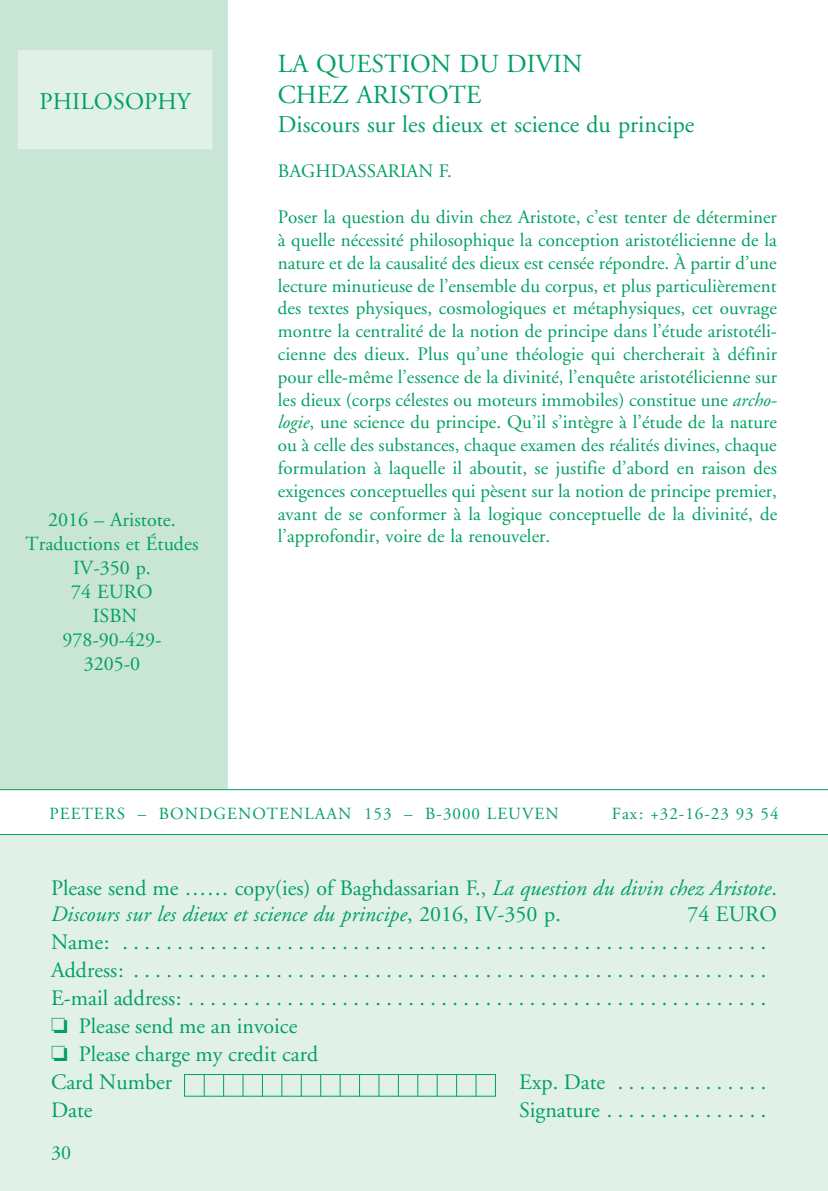
<style>
.page{position:relative;width:828px;height:1191px;background:#fff}
.page>*{position:absolute;margin:0;border:0;box-sizing:border-box;transform-origin:0 0}
.t1{font:26px/31.2px "Basis Garamond";color:#00a160}
.t2{font:24px "Basis Garamond";color:#00a160}
.t3{font:22px/28px "Basis Garamond";color:#00a160}
.t4{font:italic 22px/26.4px "Basis Garamond";color:#00a160}
.t5{font:20px/24px "Basis Garamond";color:#00a160;text-align:center}
.t6{font:19px/22.8px "Basis Garamond";color:#00a160;text-align:justify}
.t7{font:17px "Basis Garamond";letter-spacing:.06em;color:#00a160}
.s1{font-style:italic}
.s2{font-style:normal}
</style>
<div class="page">
<div style="left:0;top:835px;width:828px;height:356px;background:#e1f1e8"></div>
<div style="left:0;top:0;width:228px;height:789px;background:#c9e5d6"></div>
<hr style="left:0;top:834px;width:828px;height:1px;background:#00a160">
<hr style="left:0;top:789px;width:828px;height:1px;background:#00a160">
<div style="left:184px;top:1074px;width:312px;height:22px;border:1px solid #00a160"></div>
<svg style="left:204px;top:1074px;width:1px;height:22px"></svg>
<svg style="left:223px;top:1074px;width:1px;height:22px"></svg>
<svg style="left:243px;top:1074px;width:1px;height:22px"></svg>
<svg style="left:262px;top:1074px;width:1px;height:22px"></svg>
<svg style="left:281px;top:1074px;width:1px;height:22px"></svg>
<svg style="left:301px;top:1074px;width:1px;height:22px"></svg>
<svg style="left:320px;top:1074px;width:1px;height:22px"></svg>
<svg style="left:340px;top:1074px;width:1px;height:22px"></svg>
<svg style="left:359px;top:1074px;width:1px;height:22px"></svg>
<svg style="left:378px;top:1074px;width:1px;height:22px"></svg>
<svg style="left:398px;top:1074px;width:1px;height:22px"></svg>
<svg style="left:417px;top:1074px;width:1px;height:22px"></svg>
<svg style="left:437px;top:1074px;width:1px;height:22px"></svg>
<svg style="left:456px;top:1074px;width:1px;height:22px"></svg>
<svg style="left:476px;top:1074px;width:1px;height:22px"></svg>
<div style="left:19px;top:51px;width:193px;height:97px;background:#e1f1e8"></div>
<div style="left:18px;top:50px;width:195px;height:99px;border:2px solid #e1f1e8"></div>
<p class="t2" style="left:40px;top:91px;width:153px">PHILOSOPHY</p>
<p class="t5" style="left:25px;top:510px;width:174px">2016 – Aristote.<br>Traductions et Études<br>IV-350 p.<br>74 EURO<br>ISBN<br>978-90-429-<br>3205-0</p>
<h1 class="t1" style="left:278px;top:50px;width:306px">LA QUESTION DU DIVIN<br>CHEZ ARISTOTE</h1>
<p class="t2" style="left:278px;top:115px;width:418px">Discours sur les dieux et science du principe</p>
<p class="t6" style="left:278px;top:162px;width:176px">BAGHDASSARIAN F.</p>
<p class="t6" style="left:278px;top:207px;width:501px">Poser la question du divin chez Aristote, c’est tenter de déterminer à quelle nécessité philosophique la conception aristotélicienne de la nature et de la causalité des dieux est censée répondre. À partir d’une lecture minutieuse de l’ensemble du corpus, et plus particulièrement des textes physiques, cosmologiques et métaphysiques, cet ouvrage montre la centralité de la notion de principe dans l’étude aristotéli&shy;cienne des dieux. Plus qu’une théologie qui chercherait à définir pour elle-même l’essence de la divinité, l’enquête aristotélicienne sur les dieux (corps célestes ou moteurs immobiles) constitue une <span class="s1">archo&shy;logie</span>, une science du principe. Qu’il s’intègre à l’étude de la nature ou à celle des substances, chaque examen des réalités divines, chaque formulation à laquelle il aboutit, se justifie d’abord en raison des exigences conceptuelles qui pèsent sur la notion de principe premier, avant de se conformer à la logique conceptuelle de la divinité, de l’approfondir, voire de la renouveler.</p>
<p class="t7" style="left:49px;top:806px;width:511px">PEETERS – BONDGENOTENLAAN 153 – B-3000 LEUVEN</p>
<p class="t7" style="left:612px;top:806px;width:168px">Fax: +32-16-23 93 54</p>
<p class="t4" style="left:51px;top:876px;width:727px"><span class="s2">Please send me …… copy(ies) of Baghdassarian F.,</span> La question du divin chez Aristote<span class="s2">.<br></span>Discours sur les dieux et science du principe<span class="s2">, 2016, IV-350 p.</span></p>
<p class="t3" style="left:51px;top:902px;width:727px;text-indent:636px">74 EURO Name: ...........................................................<br>Address: ..........................................................<br>E-mail address: .....................................................</p>
<p class="t3" style="left:51px;top:1014px;width:248px">□ Please send me an invoice</p>
<p class="t3" style="left:51px;top:1042px;width:269px">□ Please charge my credit card<br>Card Number</p>
<p class="t3" style="left:519px;top:1070px;width:248px">Exp. Date ..............</p>
<p class="t3" style="left:51px;top:1098px;width:43px">Date</p>
<p class="t3" style="left:519px;top:1098px;width:248px">Signature ...............</p>
<p class="t5" style="left:51px;top:1142px;width:22px">30</p>
</div>
